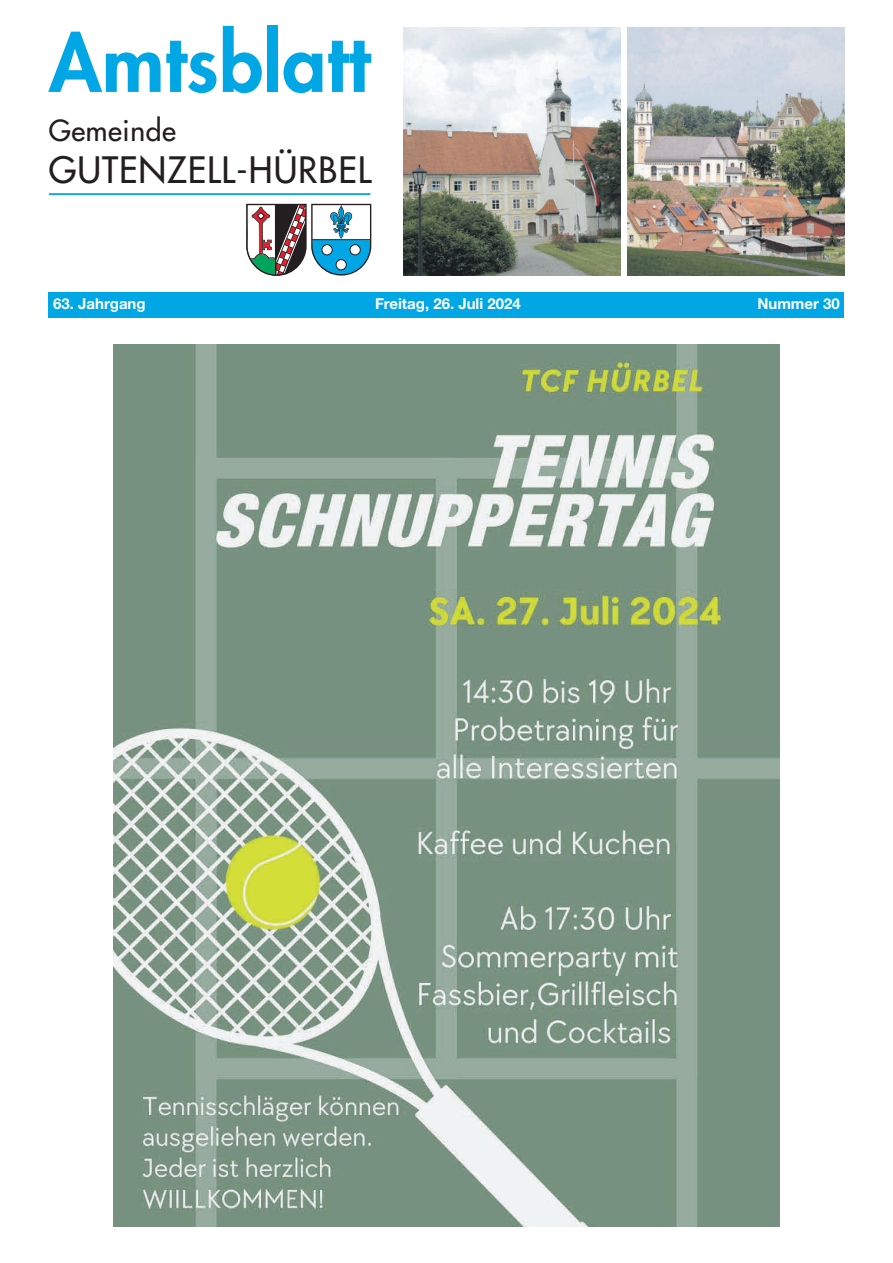
<style>
.page{position:relative;width:893px;height:1263px;background:#fff}
.page>*{position:absolute;margin:0;border:0;box-sizing:border-box;transform-origin:0 0}
.t1{font:800 77.85px "Futura Std";letter-spacing:.005em;color:#00a7e4}
.t2{font:500 35.4px "Futura Std";letter-spacing:.025em;color:#231f20}
.t3{font:500 28.35px "Futura Std";letter-spacing:.02em;color:#231f20}
.t4{font:700 15px "Helvetica Neue LT Std";color:#fff}
</style>
<div class="page">
<hr style="left:49px;top:193px;width:321px;height:2px;background:#00a7e4">
<svg style="left:246px;top:204px;width:125px;height:72px"></svg>
<img style="left:404px;top:28px;width:216px;height:248px">
<img style="left:627px;top:28px;width:217px;height:248px">
<div style="left:49px;top:292px;width:795px;height:26px;background:#00a7e4"></div>
<img style="left:114px;top:344px;width:665px;height:883px">
<h1 class="t1" style="left:49px;top:14px;width:322px">Amtsblatt</h1>
<h3 class="t3" style="left:49px;top:112px;width:129px">Gemeinde</h3>
<h2 class="t2" style="left:49px;top:148px;width:324px">GUTENZELL-HÜRBEL</h2>
<p class="t4" style="left:53px;top:295px;width:94px">63. Jahrgang</p>
<p class="t4" style="left:375px;top:295px;width:147px">Freitag, 26. Juli 2024</p>
<p class="t4" style="left:757px;top:295px;width:84px">Nummer 30</p>
</div>
